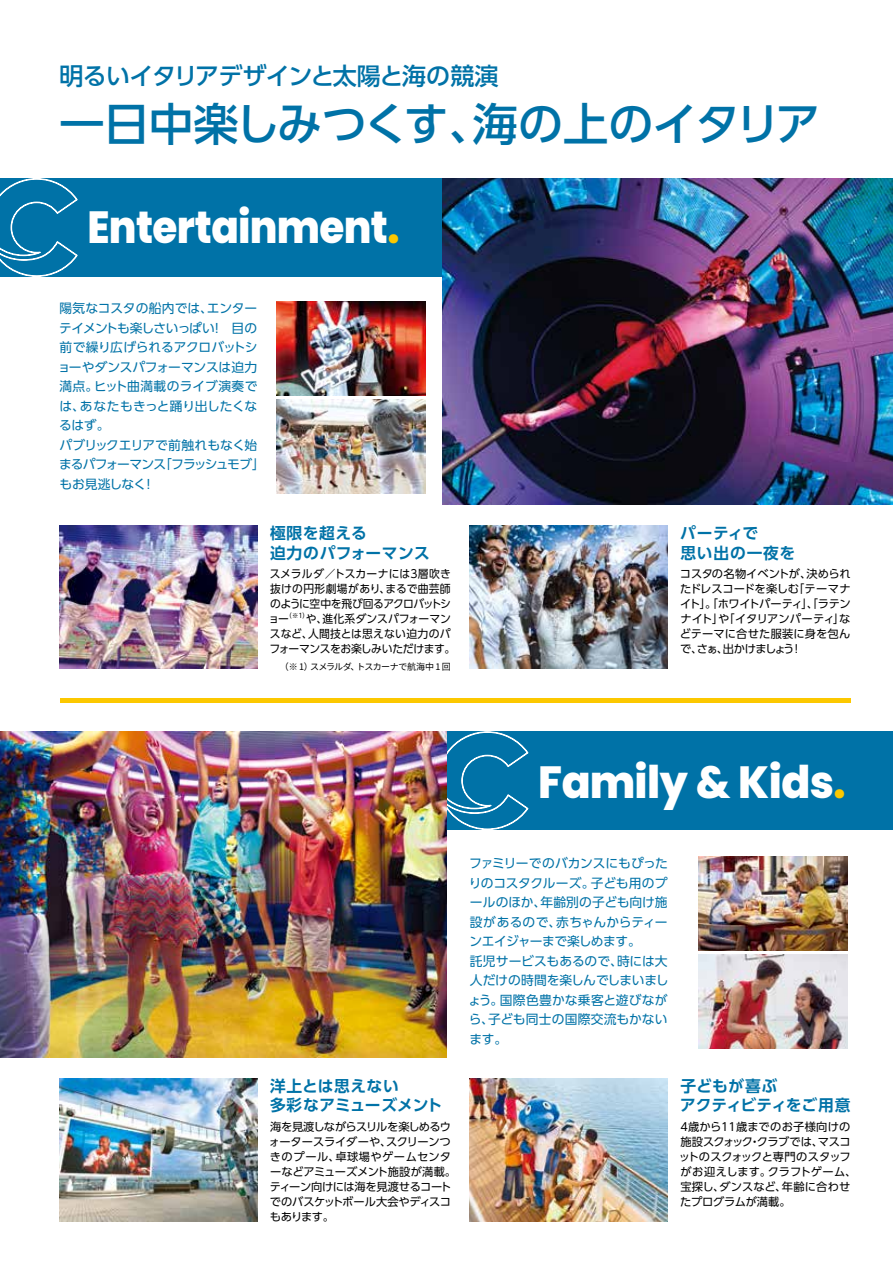
<style>
.page{position:relative;width:893px;height:1263px;background:#fff}
.page>*{position:absolute;margin:0;border:0;box-sizing:border-box;transform-origin:0 0}
.t1{font:500 45px "UD Shin Go Pro";letter-spacing:-.025em;color:#0072a7}
.t2{font:800 45px "Poppins";letter-spacing:-.015em;color:#fff;scale:.9 1}
.t3{font:800 45px "Poppins";letter-spacing:-.015em;color:#fff;scale:.95 1}
.t4{font:500 24px "UD Shin Go Pro";letter-spacing:-.03em;color:#0072a7}
.t5{font:700 15.75px/19.5px "UD Shin Go Pro De";letter-spacing:.03em;color:#0072a7}
.t6{font:700 15.75px/19.5px "UD Shin Go Pro De";letter-spacing:.005em;color:#0072a7}
.t7{font:700 15.75px/19.5px "UD Shin Go Pro De";letter-spacing:.05em;color:#0072a7}
.t8{font:12.75px/19.5px "UD Shin Go Pro";letter-spacing:-.015em;color:#0072a7}
.t9{font:11.25px/15px "UD Shin Go Pro";letter-spacing:-.015em;color:#000}
.t10{font:11.25px/15px "UD Shin Go Pro";letter-spacing:-.015em;color:#000;text-align:justify;scale:.96 1}
.t11{font:9px "Source Han Sans";letter-spacing:-.055em;color:#000}
.t12{font:6.6px "UD Shin Go Pro";color:#000;scale:.96 1}
.s1{color:#fcc800}
</style>
<div class="page">
<div style="left:0;top:179px;width:478px;height:98px;background:#0072a7"></div>
<img style="left:470px;top:525px;width:198px;height:143px">
<img style="left:470px;top:1078px;width:198px;height:143px">
<img style="left:60px;top:525px;width:197px;height:143px">
<img style="left:698px;top:857px;width:149px;height:93px">
<img style="left:698px;top:955px;width:149px;height:93px">
<img style="left:276px;top:302px;width:149px;height:93px">
<img style="left:276px;top:400px;width:149px;height:93px">
<img style="left:60px;top:1078px;width:197px;height:143px">
<div style="left:446px;top:731px;width:447px;height:99px;background:#0072a7"></div>
<div style="left:60px;top:698px;width:790px;height:5px;background:#fcc800"></div>
<svg style="left:0;top:178px;width:78px;height:99px"></svg>
<svg style="left:880px;top:178px;width:13px;height:1px"></svg>
<svg style="left:446px;top:731px;width:82px;height:99px"></svg>
<img style="left:0;top:731px;width:446px;height:326px">
<img style="left:442px;top:179px;width:451px;height:326px">
<h2 class="t4" style="left:60px;top:56px;width:440px">明るいイタリアデザインと太陽と海の競演</h2>
<h1 class="t1" style="left:60px;top:87px;width:762px">一日中楽しみつくす、海の上のイタリア</h1>
<h1 class="t2" style="left:87px;top:202px;width:348px">Entertainment<span class="s1">.</span></h1>
<p class="t8" style="left:58px;top:298px;width:209px">陽気なコスタの船内では、エンターテイメントも楽しさいっぱい！　目の前で繰り広げられるアクロバットショーやダンスパフォーマンスは迫力満点。ヒット曲満載のライブ演奏では、あなたもきっと踊り出したくなるはず。<br>パブリックエリアで前触れもなく始まるパフォーマンス「フラッシュモブ」もお見逃しなく！</p>
<h3 class="t5" style="left:270px;top:523px;width:161px">極限を超える<br>迫力のパフォーマンス</h3>
<p class="t10" style="left:268px;top:566px;width:192px">スメラルダ／トスカーナには3層吹き抜けの円形劇場があり、まるで曲芸師のように空中を飛び回るアクロバットショー</p>
<p class="t12" style="left:286px;top:610px;width:26px">（※１）</p>
<p class="t10" style="left:270px;top:611px;width:195px;text-align:left;text-indent:36px">や、進化系ダンスパフォーマンスなど、人間技とは思えない迫力のパフォーマンスをお楽しみいただけます。</p>
<p class="t11" style="left:280px;top:661px;width:172px">（※ 1）スメラルダ、トスカーナで航海中 1 回</p>
<h3 class="t7" style="left:680px;top:523px;width:116px">パーティで<br>思い出の一夜を</h3>
<p class="t9" style="left:680px;top:566px;width:173px;text-align:justify">コスタの名物イベントが、決められたドレスコードを楽しむ「テーマナイト」。「ホワイトパーティ」、「ラテンナイト」や「イタリアンパーティ」などテーマに合せた服装に身を包んで、さぁ、出かけましょう！</p>
<h3 class="t5" style="left:270px;top:1076px;width:174px">洋上とは思えない<br>多彩なアミューズメント</h3>
<p class="t9" style="left:269px;top:1119px;width:189px">海を見渡しながらスリルを楽しめるウォータースライダーや、スクリーンつきのプール、卓球場やゲームセンターなどアミューズメント施設が満載。ティーン向けには海を見渡せるコートでのバスケットボール大会やディスコもあります。</p>
<h1 class="t3" style="left:538px;top:756px;width:325px">Family &amp; Kids<span class="s1">.</span></h1>
<p class="t8" style="left:468px;top:853px;width:202px">ファミリーでのバカンスにもぴったりのコスタクルーズ。子ども用のプールのほか、年齢別の子ども向け施設があるので、赤ちゃんからティーンエイジャーまで楽しめます。<br>託児サービスもあるので、時には大人だけの時間を楽しんでしまいましょう。国際色豊かな乗客と遊びながら、子ども同士の国際交流もかないます。</p>
<h3 class="t6" style="left:680px;top:1076px;width:172px">子どもが喜ぶ<br>アクティビティをご用意</h3>
<p class="t9" style="left:679px;top:1119px;width:179px">4歳から11歳までのお子様向けの施設スクォック・クラブでは、マスコットのスクォックと専門のスタッフがお迎えします。クラフトゲーム、宝探し、ダンスなど、年齢に合わせたプログラムが満載。</p>
</div>
